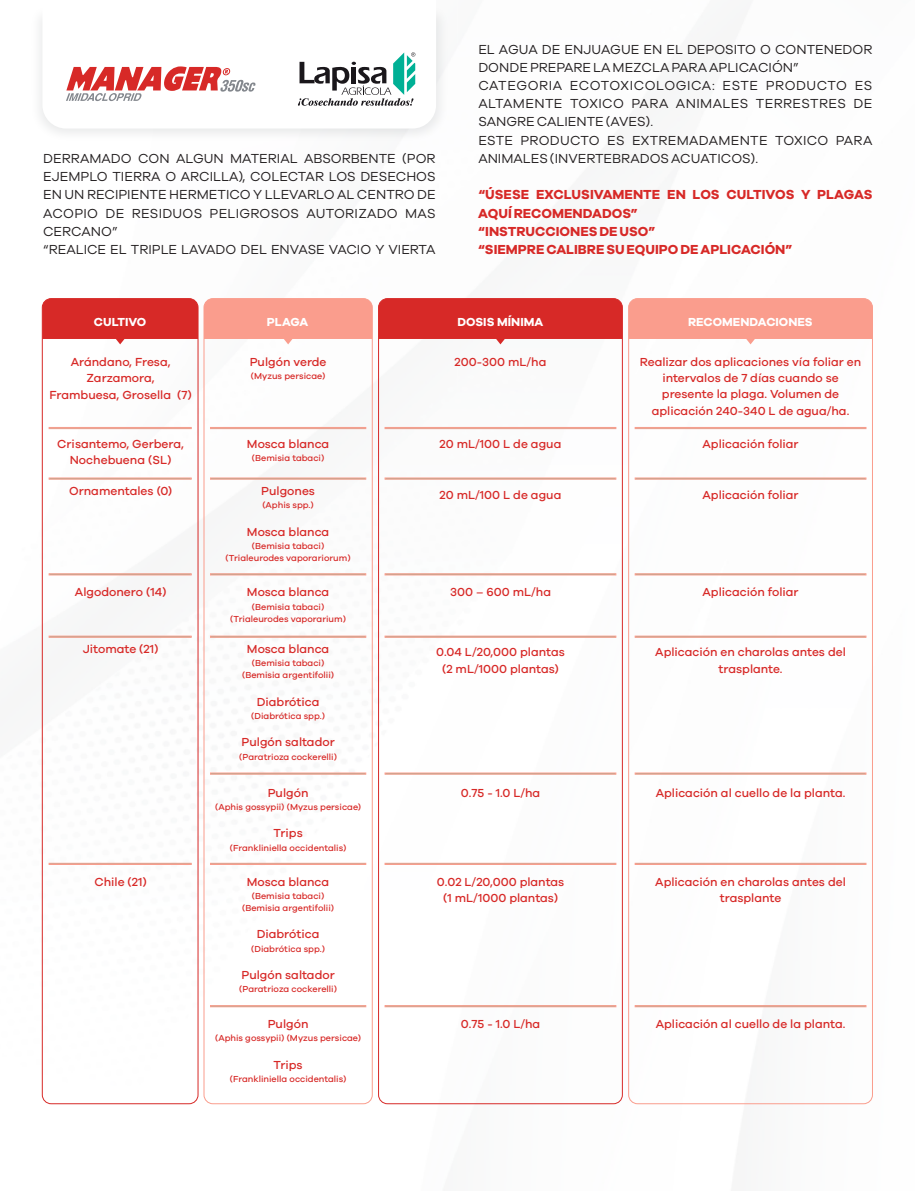
<style>
.page{position:relative;width:915px;height:1191px;background:#fff}
.page>*{position:absolute;margin:0;border:0;box-sizing:border-box;transform-origin:0 0}
.t1{font:13.5px/18.1px "Galano Grotesque";color:#231f20}
.t2{font:700 13.5px/18.3px "Galano Grotesque";color:#d72927}
.t3{font:500 12px/16.2px "Galano Grotesque";color:#d72927;text-align:center}
.t4{font:700 12px "Galano Grotesque";color:#fff}
.t5{font:500 9px/12.1px "Galano Grotesque";color:#d72927;text-align:center}
</style>
<div class="page">
<img style="left:41px;top:304px;width:832px;height:801px">
<svg style="left:205px;top:298px;width:167px;height:46px;background:#faa799"></svg>
<svg style="left:380px;top:298px;width:242px;height:46px;background:#da403e"></svg>
<svg style="left:42px;top:298px;width:156px;height:46px;background:#db413f"></svg>
<svg style="left:298px;top:52px;width:117px;height:54px"></svg>
<svg style="left:630px;top:298px;width:242px;height:46px;background:#faa799"></svg>
<div style="left:384px;top:427px;width:232px;height:2px;background:#30b98f;border:1px solid #fa9d8d"></div>
<div style="left:49px;top:427px;width:142px;height:2px;background:#30b98f;border:1px solid #fa9d8d"></div>
<div style="left:210px;top:427px;width:156px;height:2px;background:#30b98f;border:1px solid #fa9d8d"></div>
<div style="left:634px;top:427px;width:232px;height:2px;background:#30b98f;border:1px solid #fa9d8d"></div>
<div style="left:384px;top:477px;width:232px;height:2px;background:#30b98f;border:1px solid #fa9d8d"></div>
<div style="left:49px;top:477px;width:142px;height:2px;background:#30b98f;border:1px solid #fa9d8d"></div>
<div style="left:210px;top:477px;width:156px;height:2px;background:#30b98f;border:1px solid #fa9d8d"></div>
<div style="left:634px;top:477px;width:232px;height:2px;background:#30b98f;border:1px solid #fa9d8d"></div>
<div style="left:384px;top:573px;width:232px;height:2px;background:#30b98f;border:1px solid #fa9d8d"></div>
<div style="left:49px;top:573px;width:142px;height:2px;background:#30b98f;border:1px solid #fa9d8d"></div>
<div style="left:210px;top:573px;width:156px;height:2px;background:#30b98f;border:1px solid #fa9d8d"></div>
<div style="left:634px;top:573px;width:232px;height:2px;background:#30b98f;border:1px solid #fa9d8d"></div>
<div style="left:384px;top:635px;width:232px;height:2px;background:#30b98f;border:1px solid #fa9d8d"></div>
<div style="left:49px;top:635px;width:142px;height:2px;background:#30b98f;border:1px solid #fa9d8d"></div>
<div style="left:210px;top:635px;width:156px;height:2px;background:#30b98f;border:1px solid #fa9d8d"></div>
<div style="left:634px;top:635px;width:232px;height:2px;background:#30b98f;border:1px solid #fa9d8d"></div>
<div style="left:384px;top:772px;width:232px;height:2px;background:#30b98f;border:1px solid #fa9d8d"></div>
<div style="left:210px;top:772px;width:156px;height:2px;background:#30b98f;border:1px solid #fa9d8d"></div>
<div style="left:634px;top:772px;width:232px;height:2px;background:#30b98f;border:1px solid #fa9d8d"></div>
<div style="left:384px;top:863px;width:232px;height:2px;background:#30b98f;border:1px solid #fa9d8d"></div>
<div style="left:49px;top:863px;width:142px;height:2px;background:#30b98f;border:1px solid #fa9d8d"></div>
<div style="left:210px;top:863px;width:156px;height:2px;background:#30b98f;border:1px solid #fa9d8d"></div>
<div style="left:634px;top:863px;width:232px;height:2px;background:#30b98f;border:1px solid #fa9d8d"></div>
<div style="left:384px;top:1005px;width:232px;height:2px;background:#30b98f;border:1px solid #fa9d8d"></div>
<div style="left:210px;top:1005px;width:156px;height:2px;background:#30b98f;border:1px solid #fa9d8d"></div>
<div style="left:634px;top:1005px;width:232px;height:2px;background:#30b98f;border:1px solid #fa9d8d"></div>
<svg style="left:66px;top:66px;width:190px;height:35px"></svg>
<div style="left:42px;top:298px;width:156px;height:806px;border:1px solid #d72927;border-radius:9px"></div>
<div style="left:378px;top:298px;width:244px;height:806px;border:1px solid #d72927;border-radius:9px"></div>
<div style="left:628px;top:298px;width:244px;height:806px;border:1px solid #fa9d8d;border-radius:9px"></div>
<div style="left:203px;top:298px;width:169px;height:806px;border:1px solid #fa9d8d;border-radius:9px"></div>
<p class="t1" style="left:43px;top:149px;width:394px">DERRAMADO CON ALGUN MATERIAL ABSORBENTE (POR EJEMPLO TIERRA O ARCILLA), COLECTAR LOS DESECHOS EN UN RECIPIENTE HERMETICO Y LLEVARLO AL CENTRO DE ACOPIO DE RESIDUOS PELIGROSOS AUTORIZADO MAS CERCANO”<br>“REALICE EL TRIPLE LAVADO DEL ENVASE VACIO Y VIERTA</p>
<p class="t1" style="left:478px;top:40px;width:395px">EL AGUA DE ENJUAGUE EN EL DEPOSITO O CONTENEDOR DONDE PREPARE LA MEZCLA PARA APLICACIÓN” CATEGORIA ECOTOXICOLOGICA: ESTE PRODUCTO ES ALTAMENTE TOXICO PARA ANIMALES TERRESTRES DE SANGRE CALIENTE (AVES).<br>ESTE PRODUCTO ES EXTREMADAMENTE TOXICO PARA ANIMALES (INVERTEBRADOS ACUATICOS).</p>
<p class="t2" style="left:478px;top:186px;width:395px">“ÚSESE EXCLUSIVAMENTE EN LOS CULTIVOS Y PLAGAS AQUÍ RECOMENDADOS”<br>“INSTRUCCIONES DE USO”<br>“SIEMPRE CALIBRE SU EQUIPO DE APLICACIÓN”</p>
<p class="t4" style="left:94px;top:313px;width:54px">CULTIVO</p>
<p class="t3" style="left:49px;top:354px;width:144px">Arándano, Fresa,<br>Zarzamora,<br>Frambuesa, Grosella (7)</p>
<p class="t4" style="left:267px;top:313px;width:43px">PLAGA</p>
<p class="t4" style="left:457px;top:313px;width:87px">DOSIS MÍNIMA</p>
<p class="t3" style="left:249px;top:354px;width:78px">Pulgón verde</p>
<p class="t5" style="left:251px;top:370px;width:76px">(Myzus persicae)</p>
<p class="t3" style="left:454px;top:354px;width:93px">200-300 mL/ha</p>
<p class="t4" style="left:687px;top:313px;width:126px">RECOMENDACIONES</p>
<p class="t3" style="left:639px;top:354px;width:223px">Realizar dos aplicaciones vía foliar en intervalos de 7 días cuando se presente la plaga. Volumen de aplicación 240-340 L de agua/ha.</p>
<p class="t3" style="left:57px;top:436px;width:128px">Crisantemo, Gerbera,</p>
<p class="t3" style="left:439px;top:436px;width:123px">20 mL/100 L de agua</p>
<p class="t3" style="left:70px;top:452px;width:103px">Nochebuena (SL)</p>
<p class="t3" style="left:247px;top:436px;width:84px">Mosca blanca</p>
<p class="t5" style="left:252px;top:452px;width:74px">(Bemisia tabaci)</p>
<p class="t3" style="left:702px;top:436px;width:97px">Aplicación foliar</p>
<p class="t3" style="left:69px;top:483px;width:104px">Ornamentales (0)</p>
<p class="t3" style="left:439px;top:486px;width:123px">20 mL/100 L de agua</p>
<p class="t3" style="left:702px;top:486px;width:97px">Aplicación foliar</p>
<p class="t3" style="left:261px;top:483px;width:55px">Pulgones</p>
<p class="t5" style="left:262px;top:499px;width:53px">(Aphis spp.)</p>
<p class="t3" style="left:247px;top:523px;width:84px">Mosca blanca</p>
<p class="t5" style="left:225px;top:540px;width:126px">(Bemisia tabaci) (Trialeurodes vaporariorum)</p>
<p class="t3" style="left:75px;top:584px;width:93px">Algodonero (14)</p>
<p class="t3" style="left:450px;top:584px;width:102px">300 – 600 mL/ha</p>
<p class="t3" style="left:702px;top:584px;width:97px">Aplicación foliar</p>
<p class="t3" style="left:247px;top:584px;width:84px">Mosca blanca</p>
<p class="t5" style="left:230px;top:600px;width:117px">(Bemisia tabaci) (Trialeurodes vaporarium)</p>
<p class="t3" style="left:83px;top:641px;width:77px">Jitomate (21)</p>
<p class="t3" style="left:655px;top:644px;width:192px">Aplicación en charolas antes del trasplante.</p>
<p class="t3" style="left:247px;top:641px;width:84px">Mosca blanca</p>
<p class="t5" style="left:242px;top:657px;width:93px">(Bemisia tabaci) (Bemisia argentifolii)</p>
<p class="t3" style="left:257px;top:694px;width:64px">Diabrótica</p>
<p class="t5" style="left:251px;top:710px;width:75px">(Diabrótica spp.)</p>
<p class="t3" style="left:241px;top:734px;width:95px">Pulgón saltador</p>
<p class="t5" style="left:239px;top:750px;width:99px">(Paratrioza cockerelli)</p>
<p class="t3" style="left:436px;top:644px;width:130px">0.04 L/20,000 plantas (2 mL/1000 plantas)</p>
<p class="t3" style="left:268px;top:785px;width:42px">Pulgón</p>
<p class="t5" style="left:215px;top:801px;width:147px">(Aphis gossypii) (Myzus persicae)</p>
<p class="t3" style="left:273px;top:825px;width:31px">Trips</p>
<p class="t5" style="left:230px;top:841px;width:118px">(Frankliniella occidentalis)</p>
<p class="t3" style="left:461px;top:785px;width:81px">0.75 - 1.0 L/ha</p>
<p class="t3" style="left:655px;top:785px;width:191px">Aplicación al cuello de la planta.</p>
<p class="t3" style="left:94px;top:873px;width:54px">Chile (21)</p>
<p class="t3" style="left:655px;top:873px;width:192px">Aplicación en charolas antes del trasplante</p>
<p class="t3" style="left:437px;top:873px;width:129px">0.02 L/20,000 plantas (1 mL/1000 plantas)</p>
<p class="t3" style="left:247px;top:873px;width:84px">Mosca blanca</p>
<p class="t5" style="left:242px;top:890px;width:93px">(Bemisia tabaci) (Bemisia argentifolii)</p>
<p class="t3" style="left:257px;top:926px;width:64px">Diabrótica</p>
<p class="t5" style="left:251px;top:942px;width:75px">(Diabrótica spp.)</p>
<p class="t3" style="left:241px;top:967px;width:95px">Pulgón saltador</p>
<p class="t5" style="left:239px;top:983px;width:99px">(Paratrioza cockerelli)</p>
<p class="t3" style="left:267px;top:1016px;width:42px">Pulgón</p>
<p class="t5" style="left:215px;top:1032px;width:147px">(Aphis gossypii) (Myzus persicae)</p>
<p class="t3" style="left:273px;top:1056px;width:31px">Trips</p>
<p class="t5" style="left:230px;top:1072px;width:118px">(Frankliniella occidentalis)</p>
<p class="t3" style="left:461px;top:1016px;width:81px">0.75 - 1.0 L/ha</p>
<p class="t3" style="left:655px;top:1016px;width:191px">Aplicación al cuello de la planta.</p>
</div>
